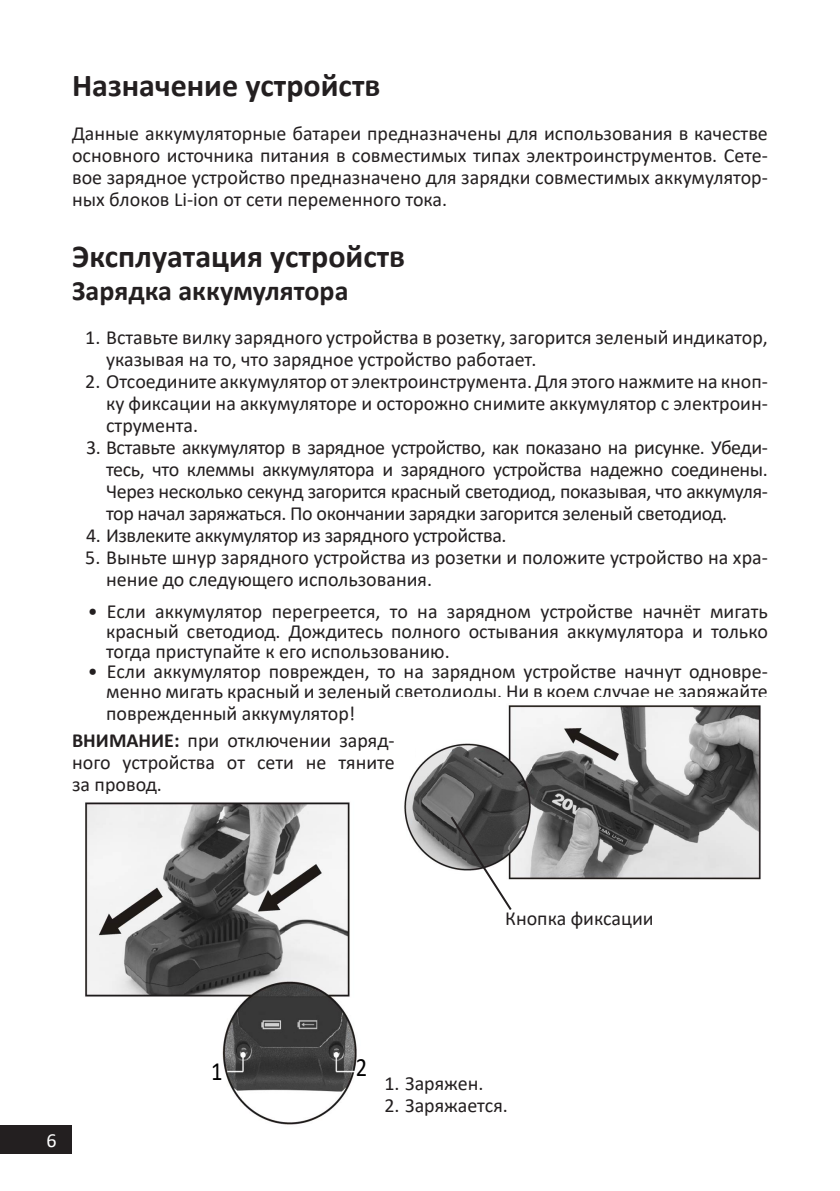
<style>
.page{position:relative;width:840px;height:1191px;background:#fff}
.page>*{position:absolute;margin:0;border:0;box-sizing:border-box;transform-origin:0 0}
.Заголовок_16{font:700 32px "Calibri";color:#231f20}
.Заголовок_14{font:700 28px "Calibri";color:#231f20}
.t1{font:26.4px "Calibri";color:#000;scale:.85 1}
.t2{font:20px/22px "Calibri";color:#231f20;text-align:justify}
.t3{font:20px "Calibri";letter-spacing:-.02em;color:#231f20}
.t4{font:20px "Calibri";color:#fff}
.s1{font-weight:700}
</style>
<div class="page">
<div style="left:0;top:1125px;width:72px;height:29px;background:#231f20"></div>
<img style="left:404px;top:705px;width:357px;height:175px">
<div style="left:399px;top:743px;width:15px;height:27px;background:#fff"></div>
<svg style="left:448px;top:814px;width:65px;height:96px"></svg>
<img style="left:85px;top:802px;width:272px;height:323px">
<p class="Заголовок_16" style="left:72px;top:63px;width:309px">Назначение устройств</p>
<p class="t2" style="left:72px;top:122px;width:697px">Данные аккумуляторные батареи предназначены для использования в качестве основного источника питания в совместимых типах электроинструментов. Сете&shy;вое зарядное устройство предназначено для зарядки совместимых аккумулятор&shy;ных блоков Li-ion от сети переменного тока.</p>
<p class="Заголовок_16" style="left:72px;top:233px;width:334px">Эксплуатация устройств</p>
<p class="Заголовок_14" style="left:72px;top:271px;width:278px">Зарядка аккумулятора</p>
<p class="t2" style="left:106px;top:326px;width:663px;text-indent:-21px">1. Вставьте вилку зарядного устройства в розетку, загоритcя зеленый индикатор, указывая на то, что зарядное устройство работает.</p>
<p class="t2" style="left:106px;top:370px;width:663px;text-indent:-21px">2. Отсоедините аккумулятор от электроинструмента. Для этого нажмите на кноп&shy;ку фиксации на аккумуляторе и осторожно снимите аккумулятор с электроин&shy;струмента.</p>
<p class="t2" style="left:106px;top:436px;width:663px;text-indent:-20px">3. Вставьте аккумулятор в зарядное устройство, как показано на рисунке. Убеди&shy;тесь, что клеммы аккумулятора и зарядного устройства надежно соединены.<br>Через несколько секунд загорится красный светодиод, показывая, что аккумуля&shy;тор начал заряжаться. По окончании зарядки загорится зеленый светодиод.</p>
<p class="t3" style="left:86px;top:521px;width:422px">4. Извлеките аккумулятор из зарядного устройства.</p>
<p class="t2" style="left:106px;top:546px;width:663px;text-indent:-21px">5. Выньте шнур зарядного устройства из розетки и положите устройство на хра&shy;нение до следующего использования.</p>
<p class="t2" style="left:106px;top:600px;width:663px;line-height:20px;text-indent:-18px">• Если аккумулятор перегреется, то на зарядном устройстве начнёт мигать красный светодиод. Дождитесь полного остывания аккумулятора и только тогда приступайте к его использованию.</p>
<p class="t2" style="left:88px;top:660px;width:681px;line-height:20px;text-align:right">• Если аккумулятор поврежден, то на зарядном устройстве начнут одновре&shy;менно мигать красный и зеленый светодиоды. Ни в коем случае не заряжайте</p>
<p class="t2" style="left:106px;top:701px;width:251px">поврежденный аккумулятор!</p>
<p class="t2" style="left:72px;top:729px;width:324px"><span class="s1">ВНИМАНИЕ:</span> при отключении заряд&shy;ного устройства от сети не тяните за провод.</p>
<p class="t2" style="left:505px;top:907px;width:150px">Кнопка фиксации</p>
<p class="t4" style="left:47px;top:1127px;width:12px">6</p>
<p class="t1" style="left:211px;top:1052px;width:15px">1</p>
<p class="t1" style="left:356px;top:1049px;width:15px">2</p>
<p class="t2" style="left:384px;top:1071px;width:101px">1. Заряжен.</p>
<p class="t2" style="left:384px;top:1093px;width:125px">2. Заряжается.</p>
</div>
